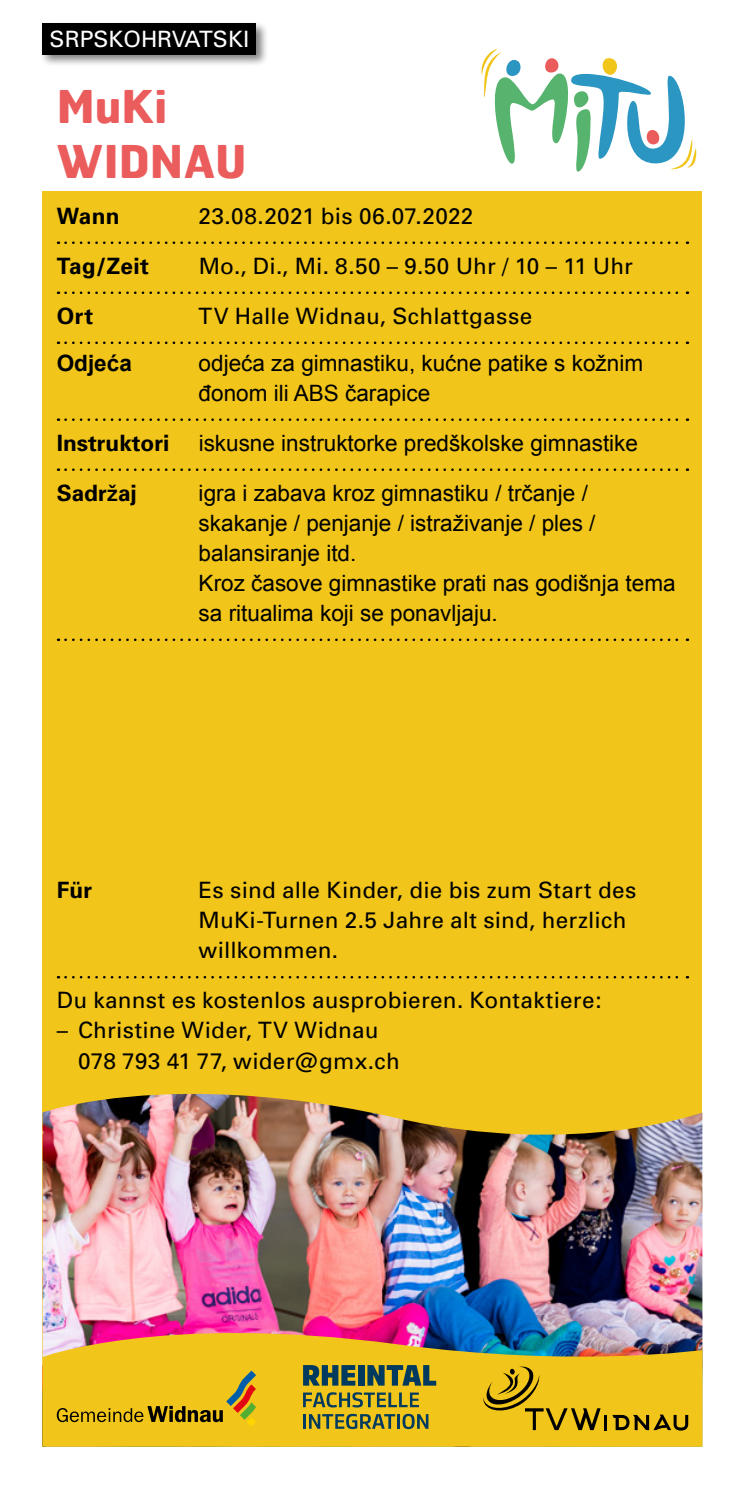
<style>
.page{position:relative;width:745px;height:1489px;background:#fff}
.page>*{position:absolute;margin:0;border:0;box-sizing:border-box;transform-origin:0 0}
.t1{font:700 45px/55px "Hermes FB";color:#eb5c5c}
.t2{font:22.5px/30px "Univers";letter-spacing:.01em;color:#000}
.t3{font:22.5px/30px "Arial";color:#000}
.t4{font:700 22.5px "Univers";color:#000}
.t5{font:22.5px "Univers";color:#fff}
.t6{font:700 22.5px "Arial";color:#000}
</style>
<div class="page">
<div style="left:43px;top:191px;width:659px;height:1255px;background:#f1c51a"></div>
<img style="left:43px;top:1093px;width:659px;height:219px">
<img style="left:43px;top:1312px;width:659px;height:119px">
<svg style="left:481px;top:49px;width:216px;height:123px"></svg>
<svg style="left:65px;top:976px;width:622px;height:2px"></svg>
<svg style="left:65px;top:241px;width:622px;height:3px"></svg>
<svg style="left:65px;top:291px;width:622px;height:3px"></svg>
<svg style="left:65px;top:341px;width:622px;height:3px"></svg>
<hr style="left:604px;top:1414px;width:3px;height:15px;background:#000">
<svg style="left:612px;top:1414px;width:75px;height:16px"></svg>
<svg style="left:483px;top:1366px;width:117px;height:63px"></svg>
<svg style="left:57px;top:1370px;width:199px;height:56px"></svg>
<svg style="left:303px;top:1364px;width:52px;height:21px"></svg>
<div style="left:358px;top:1364px;width:6px;height:21px;background:#003a5e"></div>
<svg style="left:367px;top:1364px;width:69px;height:21px"></svg>
<svg style="left:303px;top:1392px;width:115px;height:15px"></svg>
<hr style="left:303px;top:1413px;width:3px;height:15px;background:#003a5e">
<svg style="left:309px;top:1413px;width:119px;height:15px"></svg>
<div style="left:40px;top:21px;width:229px;height:46px;background:#000;opacity:.5"></div>
<div style="left:43px;top:23px;width:213px;height:32px;background:#000"></div>
<svg style="left:65px;top:418px;width:622px;height:3px"></svg>
<svg style="left:65px;top:468px;width:622px;height:3px"></svg>
<svg style="left:65px;top:638px;width:622px;height:3px"></svg>
<p class="t5" style="left:50px;top:26px;width:201px">SRPSKOHRVATSKI</p>
<h1 class="t1" style="left:57px;top:77px;width:191px">MuKi<br>WIDNAU</h1>
<p class="t4" style="left:57px;top:202px;width:64px">Wann</p>
<p class="t2" style="left:198px;top:201px;width:276px">23.08.2021 bis 06.07.2022</p>
<p class="t4" style="left:57px;top:252px;width:94px">Tag/Zeit</p>
<p class="t2" style="left:198px;top:251px;width:435px">Mo., Di., Mi. 8.50 – 9.50 Uhr / 10 – 11 Uhr</p>
<p class="t4" style="left:57px;top:302px;width:38px">Ort</p>
<p class="t2" style="left:198px;top:301px;width:335px">TV Halle Widnau, Schlattgasse</p>
<p class="t6" style="left:57px;top:348px;width:77px">Odjeća</p>
<p class="t3" style="left:198px;top:348px;width:445px">odjeća za gimnastiku, kućne patike s kožnim đonom ili ABS čarapice</p>
<p class="t4" style="left:57px;top:429px;width:114px">Instruktori</p>
<p class="t3" style="left:198px;top:428px;width:440px">iskusne instruktorke predškolske gimnastike</p>
<p class="t4" style="left:57px;top:479px;width:82px">Sadržaj</p>
<p class="t3" style="left:198px;top:478px;width:478px">igra i zabava kroz gimnastiku / trčanje / skakanje / penjanje / istraživanje / ples / balansiranje itd.<br>Kroz časove gimnastike prati nas godišnja tema sa ritualima koji se ponavljaju.</p>
<p class="t4" style="left:57px;top:876px;width:37px">Für</p>
<p class="t2" style="left:198px;top:875px;width:439px">Es sind alle Kinder, die bis zum Start des<br>MuKi-Turnen 2.5 Jahre alt sind, herzlich willkommen.</p>
<p class="t2" style="left:57px;top:985px;width:546px">Du kannst es kostenlos ausprobieren. Kontaktiere:</p>
<p class="t2" style="left:78px;top:1015px;width:323px;text-indent:-21px">– Christine Wider, TV Widnau<br>078 793 41 77, wider@gmx.ch</p>
</div>
